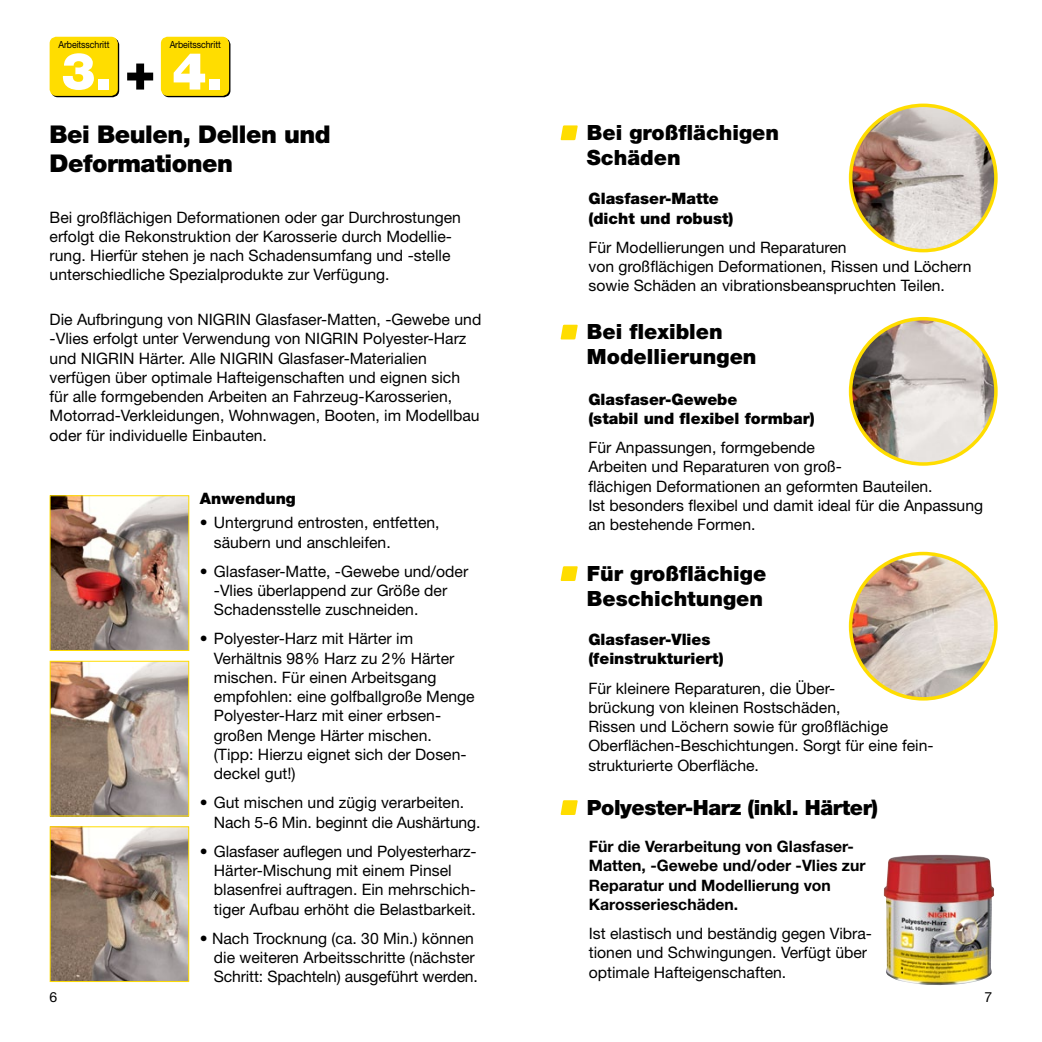
<style>
.page{position:relative;width:1042px;height:1042px;background:#fff}
.page>*{position:absolute;margin:0;border:0;box-sizing:border-box;transform-origin:0 0}
.t1{font:900 51.45px "Helvetica Neue";color:#fff}
.t2{font:900 24.5px/29.4px "Helvetica Neue";letter-spacing:-.02em;color:#000}
.t3{font:900 21px/24.5px "Helvetica Neue";color:#000}
.t4{font:900 21px "Helvetica Neue";letter-spacing:-.02em;color:#000}
.t5{font:15.75px/19.2px "Helvetica Neue LT Std";color:#000}
.t6{font:900 15.75px/19.2px "Helvetica Neue";color:#000}
.t7{font:700 15.75px/19.2px "Helvetica Neue LT Std";color:#000}
.t8{font:14px "Helvetica Neue LT Std";color:#000}
.t9{font:9.8px "Helvetica Neue LT Std";letter-spacing:-.01em;color:#000;scale:.9 1}
.s1{color:#000}
</style>
<div class="page">
<img style="left:52px;top:497px;width:135px;height:152px">
<div style="left:50px;top:495px;width:139px;height:156px;border:1px solid #fd0"></div>
<img style="left:52px;top:663px;width:135px;height:151px">
<div style="left:50px;top:661px;width:139px;height:155px;border:1px solid #fd0"></div>
<img style="left:52px;top:828px;width:135px;height:152px">
<div style="left:50px;top:826px;width:139px;height:156px;border:1px solid #fd0"></div>
<img style="left:850px;top:105px;width:146px;height:146px;border-radius:73px">
<div style="left:849px;top:104px;width:148px;height:148px;border:4px solid #fd0;border-radius:50%"></div>
<img style="left:850px;top:319px;width:146px;height:145px;border-radius:73px">
<div style="left:849px;top:317px;width:148px;height:149px;border:4px solid #fd0;border-radius:50%"></div>
<img style="left:850px;top:553px;width:146px;height:146px;border-radius:73px">
<div style="left:849px;top:552px;width:148px;height:148px;border:4px solid #fd0;border-radius:50%"></div>
<svg style="left:560px;top:325px;width:18px;height:14px"></svg>
<svg style="left:560px;top:800px;width:18px;height:15px"></svg>
<svg style="left:560px;top:566px;width:18px;height:15px"></svg>
<img style="left:884px;top:854px;width:110px;height:131px">
<svg style="left:560px;top:125px;width:18px;height:15px"></svg>
<div style="left:51px;top:38px;width:68px;height:59px;border:2px solid #000;border-radius:6px"></div>
<div style="left:51px;top:38px;width:66px;height:57px;background:#fd0;border-radius:6px"></div>
<div style="left:50px;top:37px;width:68px;height:59px;border:2px solid #fd0;border-radius:6px"></div>
<div style="left:162px;top:38px;width:68px;height:59px;border:2px solid #000;border-radius:6px"></div>
<div style="left:162px;top:38px;width:66px;height:57px;background:#fd0;border-radius:6px"></div>
<div style="left:161px;top:37px;width:68px;height:59px;border:2px solid #fd0;border-radius:6px"></div>
<p class="t9" style="left:58px;top:38px;width:58px">Arbeitsschritt</p>
<p class="t9" style="left:170px;top:38px;width:58px">Arbeitsschritt</p>
<h1 class="t1" style="left:61px;top:41px;width:164px">3. <span class="s1">+</span> 4.</h1>
<h2 class="t2" style="left:50px;top:119px;width:283px">Bei Beulen, Dellen und<br>Deformationen</h2>
<p class="t5" style="left:50px;top:207px;width:413px">Bei großflächigen Deformationen oder gar Durchrostungen erfolgt die Rekonstruktion der Karosserie durch Modellie&shy;rung. Hierfür stehen je nach Schadensumfang und -stelle unterschiedliche Spezialprodukte zur Verfügung.</p>
<p class="t5" style="left:50px;top:310px;width:433px">Die Aufbringung von NIGRIN Glasfaser-Matten, -Gewebe und -Vlies erfolgt unter Verwendung von NIGRIN Polyester-Harz und NIGRIN Härter. Alle NIGRIN Glasfaser-Materialien verfügen über optimale Hafteigenschaften und eignen sich für alle formgebenden Arbeiten an Fahrzeug-Karosserien, Motorrad-Verkleidungen, Wohnwagen, Booten, im Modellbau oder für individuelle Einbauten.</p>
<p class="t6" style="left:200px;top:489px;width:97px">Anwendung</p>
<p class="t5" style="left:214px;top:513px;width:227px;text-indent:-14px">• Untergrund entrosten, entfetten, säubern und anschleifen.</p>
<p class="t5" style="left:214px;top:561px;width:256px;text-indent:-14px">• Glasfaser-Matte, -Gewebe und/oder -Vlies überlappend zur Größe der<br>Schadensstelle zuschneiden.</p>
<p class="t5" style="left:214px;top:629px;width:262px;text-indent:-14px">• Polyester-Harz mit Härter im<br>Verhältnis 98% Harz zu 2% Härter mischen. Für einen Arbeitsgang empfohlen: eine golfballgroße Menge<br>Polyester-Harz mit einer erbsen&shy;großen Menge Härter mischen. (Tipp: Hierzu eignet sich der Dosen&shy;deckel gut!)</p>
<p class="t5" style="left:214px;top:793px;width:268px;text-indent:-14px">• Gut mischen und zügig verarbeiten.<br>Nach 5-6 Min. beginnt die Aushärtung.</p>
<p class="t5" style="left:214px;top:841px;width:264px;text-indent:-14px">• Glasfaser auflegen und Polyesterharz-Härter-Mischung mit einem Pinsel blasenfrei auftragen. Ein mehrschich&shy;tiger Aufbau erhöht die Belastbarkeit.</p>
<p class="t5" style="left:214px;top:928px;width:266px;text-indent:-14px">• Nach Trocknung (ca. 30 Min.) können die weiteren Arbeitsschritte (nächster<br>Schritt: Spachteln) ausgeführt werden.</p>
<h3 class="t3" style="left:587px;top:120px;width:194px">Bei großflächigen<br>Schäden</h3>
<p class="t6" style="left:588px;top:189px;width:146px">Glasfaser-Matte (dicht und robust)</p>
<p class="t5" style="left:588px;top:237px;width:385px">Für Modellierungen und Reparaturen<br>von großflächigen Deformationen, Rissen und Löchern sowie Schäden an vibrationsbeanspruchten Teilen.</p>
<h3 class="t3" style="left:587px;top:320px;width:171px">Bei flexiblen<br>Modellierungen</h3>
<p class="t6" style="left:588px;top:389px;width:228px">Glasfaser-Gewebe<br>(stabil und flexibel formbar)</p>
<p class="t5" style="left:588px;top:438px;width:396px">Für Anpassungen, formgebende<br>Arbeiten und Reparaturen von groß-<br>flächigen Deformationen an geformten Bauteilen.<br>Ist besonders flexibel und damit ideal für die Anpassung an bestehende Formen.</p>
<h3 class="t3" style="left:587px;top:561px;width:181px">Für großflächige<br>Beschichtungen</h3>
<p class="t6" style="left:588px;top:630px;width:137px">Glasfaser-Vlies (feinstrukturiert)</p>
<p class="t5" style="left:588px;top:678px;width:347px">Für kleinere Reparaturen, die Über-<br>brückung von kleinen Rostschäden,<br>Rissen und Löchern sowie für großflächige Oberflächen-Beschichtungen. Sorgt für eine fein&shy;strukturierte Oberfläche.</p>
<h3 class="t4" style="left:587px;top:795px;width:293px">Polyester-Harz (inkl. Härter)</h3>
<p class="t7" style="left:589px;top:836px;width:278px">Für die Verarbeitung von Glasfaser-<br>Matten, -Gewebe und/oder -Vlies zur<br>Reparatur und Modellierung von<br>Karosserieschäden.</p>
<p class="t5" style="left:589px;top:923px;width:285px">Ist elastisch und beständig gegen Vibra&shy;tionen und Schwingungen. Verfügt über optimale Hafteigenschaften.</p>
<p class="t8" style="left:50px;top:989px;width:9px">6</p>
<p class="t8" style="left:984px;top:989px;width:9px">7</p>
</div>
